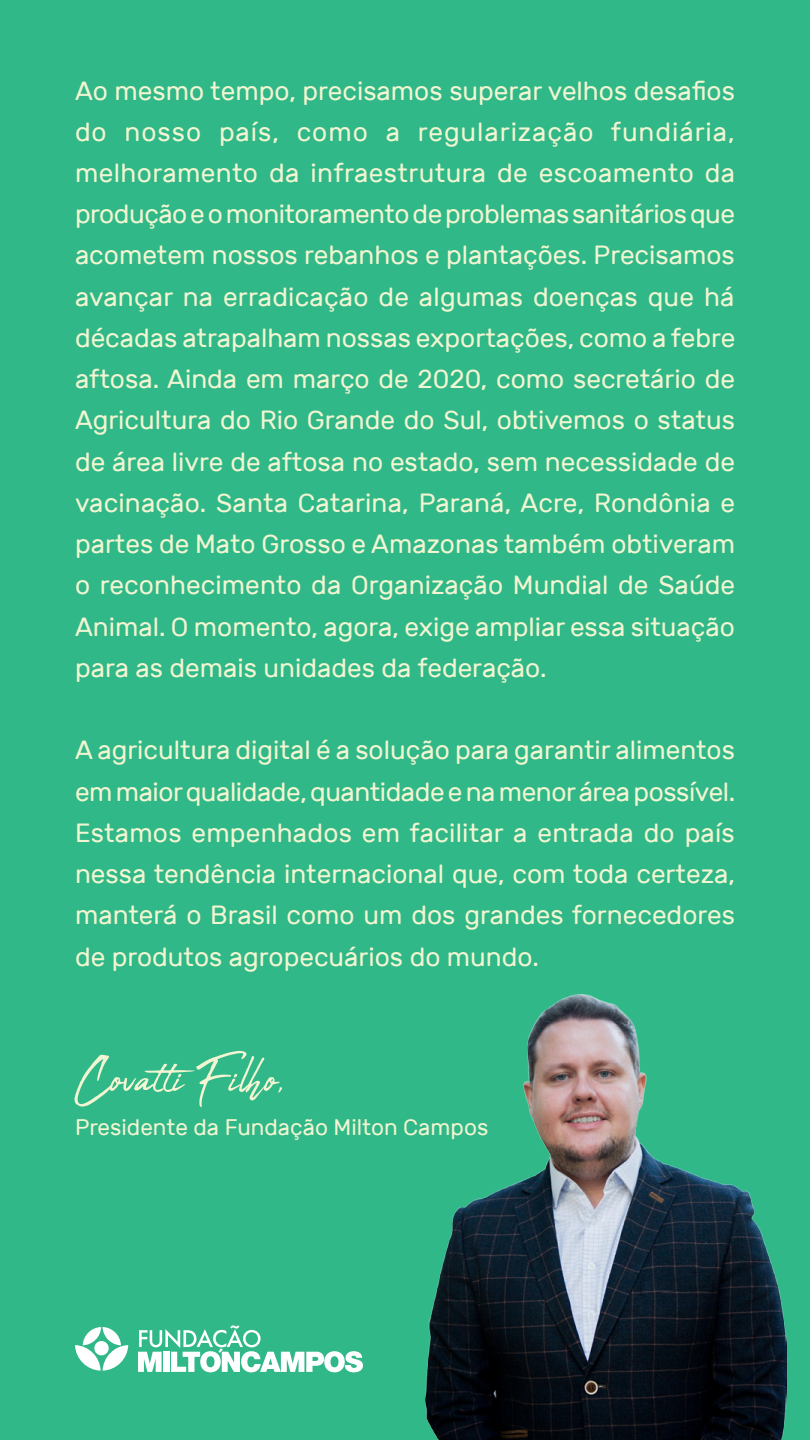
<style>
.page{position:relative;width:810px;height:1440px;background:#30b888}
.page>*{position:absolute;margin:0;border:0;box-sizing:border-box;transform-origin:0 0}
.t1{font:64.5px "Abuget";color:#f2f5d1}
.t2{font:26.25px/41.2px "Rubik";color:#f2f5d1;text-align:justify}
.t3{font:22.5px "Rubik";color:#f2f5d1}
</style>
<div class="page">
<svg style="left:75px;top:1327px;width:53px;height:44px"></svg>
<svg style="left:138px;top:1325px;width:225px;height:47px"></svg>
<img style="left:425px;top:994px;width:361px;height:446px">
<p class="t2" style="left:75px;top:70px;width:662px">Ao mesmo tempo, precisamos superar velhos desafios do nosso país, como a regularização fundiária, melhoramento da infraestrutura de escoamento da produção e o monitoramento de problemas sanitários que acometem nossos rebanhos e plantações. Precisamos avançar na erradicação de algumas doenças que há décadas atrapalham nossas exportações, como a febre aftosa. Ainda em março de 2020, como secretário de Agricultura do Rio Grande do Sul, obtivemos o status de área livre de aftosa no estado, sem necessidade de vacinação. Santa Catarina, Paraná, Acre, Rondônia e partes de Mato Grosso e Amazonas também obtiveram o reconhecimento da Organização Mundial de Saúde Animal. O momento, agora, exige ampliar essa situação para as demais unidades da federação.</p>
<p class="t2" style="left:75px;top:730px;width:662px">A agricultura digital é a solução para garantir alimentos em maior qualidade, quantidade e na menor área possível.<br>Estamos empenhados em facilitar a entrada do país nessa tendência internacional que, com toda certeza, manterá o Brasil como um dos grandes fornecedores de produtos agropecuários do mundo.</p>
<h1 class="t1" style="left:75px;top:1042px;width:211px">Covatti Filho,</h1>
<p class="t3" style="left:75px;top:1114px;width:415px">Presidente da Fundação Milton Campos</p>
</div>
